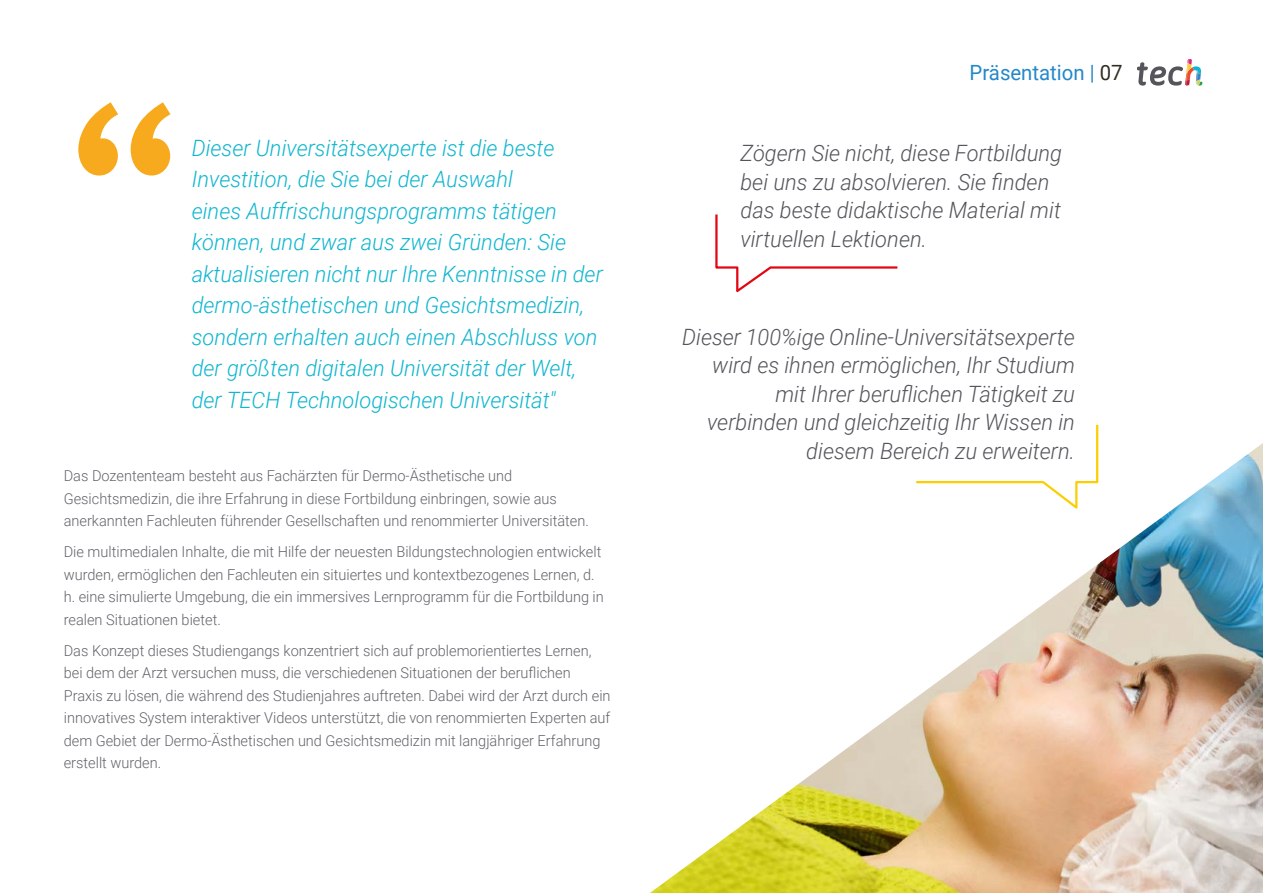
<style>
.page{position:relative;width:1263px;height:893px;background:#fff}
.page>*{position:absolute;margin:0;border:0;box-sizing:border-box;transform-origin:0 0}
.t1{font:italic 300 22.5px/31.5px "Roboto";color:#0fb6cf}
.t2{font:italic 300 22.5px/28.5px "Roboto";color:#52555b;text-align:right}
.t3{font:21px "Roboto";color:#2488c9}
.t4{font:300 15px/22.5px "Roboto";color:#61646a}
.s1{color:#312e20}
</style>
<div class="page">
<svg style="left:78px;top:102px;width:92px;height:74px"></svg>
<img style="left:650px;top:443px;width:613px;height:450px">
<svg style="left:715px;top:214px;width:183px;height:79px"></svg>
<svg style="left:1137px;top:59px;width:65px;height:27px"></svg>
<p class="t1" style="left:192px;top:131px;width:413px">Dieser Universitätsexperte ist die beste Investition, die Sie bei der Auswahl<br>eines Auffrischungsprogramms tätigen können, und zwar aus zwei Gründen: Sie aktualisieren nicht nur Ihre Kenntnisse in der dermo-ästhetischen und Gesichtsmedizin, sondern erhalten auch einen Abschluss von der größten digitalen Universität der Welt, der TECH Technologischen Universität"</p>
<p class="t4" style="left:64px;top:464px;width:527px">Das Dozententeam besteht aus Fachärzten für Dermo-Ästhetische und<br>Gesichtsmedizin, die ihre Erfahrung in diese Fortbildung einbringen, sowie aus anerkannten Fachleuten führender Gesellschaften und renommierter Universitäten.</p>
<p class="t4" style="left:64px;top:540px;width:542px">Die multimedialen Inhalte, die mit Hilfe der neuesten Bildungstechnologien entwickelt wurden, ermöglichen den Fachleuten ein situiertes und kontextbezogenes Lernen, d. h. eine simulierte Umgebung, die ein immersives Lernprogramm für die Fortbildung in realen Situationen bietet.</p>
<p class="t4" style="left:64px;top:638px;width:548px">Das Konzept dieses Studiengangs konzentriert sich auf problemorientiertes Lernen, bei dem der Arzt versuchen muss, die verschiedenen Situationen der beruflichen Praxis zu lösen, die während des Studienjahres auftreten. Dabei wird der Arzt durch ein innovatives System interaktiver Videos unterstützt, die von renommierten Experten auf dem Gebiet der Dermo-Ästhetischen und Gesichtsmedizin mit langjähriger Erfahrung erstellt wurden.</p>
<h2 class="t3" style="left:969px;top:57px;width:155px">Präsentation | <span class="s1">07</span></h2>
<h1 class="t2" style="left:740px;top:138px;width:323px;text-align:left">Zögern Sie nicht, diese Fortbildung bei uns zu absolvieren. Sie finden das beste didaktische Material mit virtuellen Lektionen.</h1>
<h1 class="t2" style="left:682px;top:322px;width:394px">Dieser 100%ige Online-Universitätsexperte wird es ihnen ermöglichen, Ihr Studium mit Ihrer beruflichen Tätigkeit zu verbinden und gleichzeitig Ihr Wissen in diesem Bereich zu erweitern.</h1>
</div>
